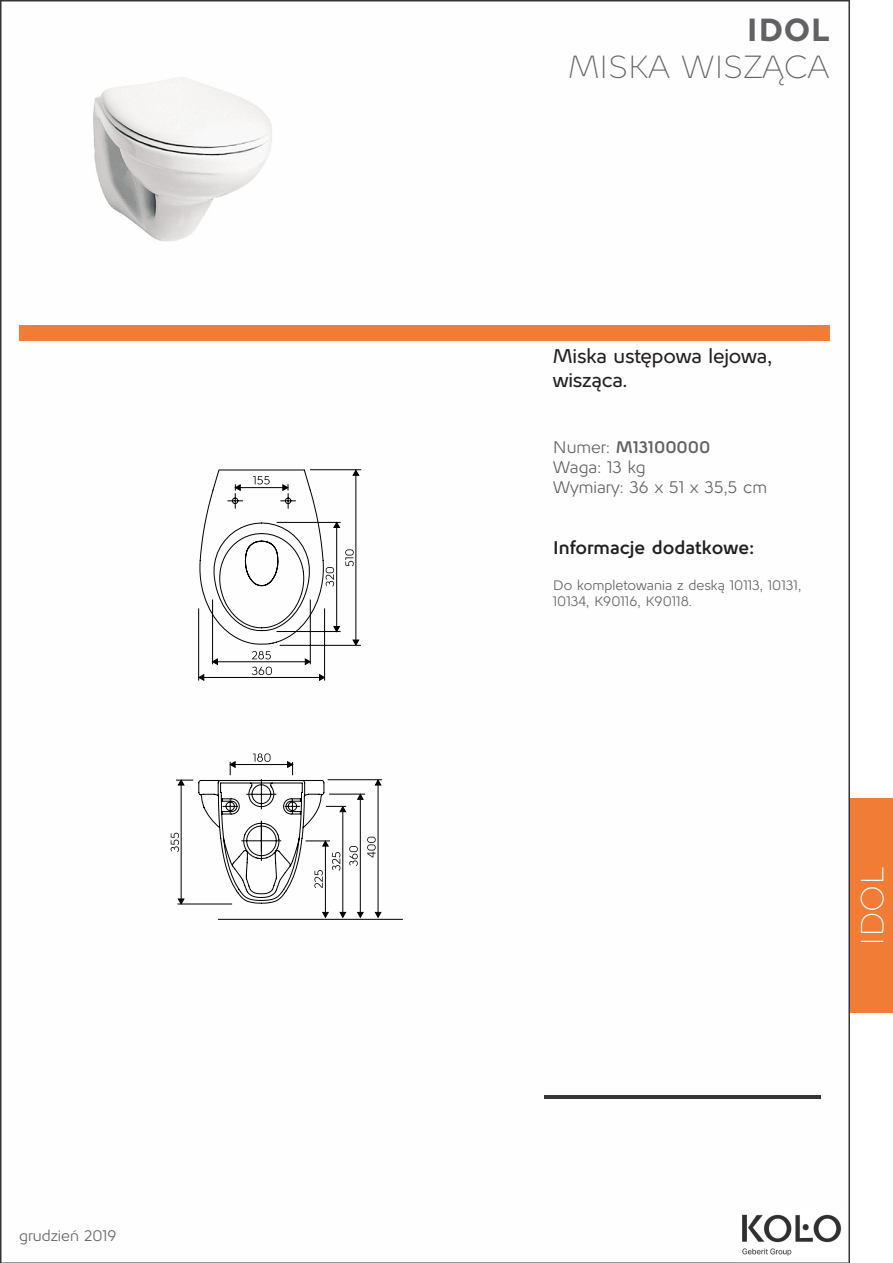
<style>
.page{position:relative;width:893px;height:1263px;background:#fff}
.page>*{position:absolute;margin:0;border:0;box-sizing:border-box;transform-origin:0 0}
.t1{font:300 31.5px "Kolo";color:#616166}
.t2{font:900 31.5px "Kolo";color:#616166}
.t3{font:300 31.5px "Kolo";color:#fff}
.t4{font:500 19.5px/23.4px "Kolo";letter-spacing:-.01em;color:#231f20}
.t5{font:700 18px "Kolo";color:#231f20}
.t6{font:16.5px "Kolo";color:#616166}
.t7{font:700 16.5px "Kolo";color:#616166}
.t8{font:15px "Kolo";color:#616166}
.t9{font:13.5px/16.2px "Kolo";color:#616166}
.s1{font-weight:400}
</style>
<div class="page">
<div style="left:849px;top:798px;width:44px;height:215px;background:#f17c35"></div>
<img style="left:0;top:0;width:849px;height:1263px">
<div style="left:19px;top:325px;width:810px;height:15px;background:#f17c35"></div>
<img style="left:545px;top:1095px;width:276px;height:3px">
<img style="left:84px;top:71px;width:196px;height:175px">
<hr style="left:324px;top:608px;width:1px;height:72px;background:#000">
<hr style="left:280px;top:645px;width:81px;height:1px;background:#000">
<hr style="left:310px;top:469px;width:51px;height:1px;background:#000">
<hr style="left:356px;top:474px;width:1px;height:168px;background:#000">
<svg style="left:353px;top:470px;width:6px;height:6px"></svg>
<svg style="left:353px;top:640px;width:6px;height:5px"></svg>
<hr style="left:336px;top:527px;width:1px;height:100px;background:#000">
<svg style="left:334px;top:523px;width:6px;height:5px"></svg>
<svg style="left:334px;top:626px;width:6px;height:5px"></svg>
<hr style="left:277px;top:631px;width:64px;height:1px;background:#000">
<hr style="left:277px;top:522px;width:64px;height:1px;background:#000">
<svg style="left:198px;top:470px;width:126px;height:433px"></svg>
<hr style="left:177px;top:904px;width:55px;height:1px;background:#000">
<hr style="left:181px;top:784px;width:1px;height:117px;background:#000">
<svg style="left:178px;top:899px;width:6px;height:5px"></svg>
<svg style="left:176px;top:780px;width:17px;height:5px"></svg>
<svg style="left:253px;top:476px;width:17px;height:8px"></svg>
<svg style="left:326px;top:567px;width:8px;height:19px"></svg>
<svg style="left:345px;top:549px;width:9px;height:17px"></svg>
<svg style="left:252px;top:651px;width:19px;height:8px"></svg>
<svg style="left:252px;top:667px;width:20px;height:8px"></svg>
<svg style="left:171px;top:833px;width:8px;height:19px"></svg>
<svg style="left:218px;top:753px;width:185px;height:166px"></svg>
<img style="left:737px;top:1210px;width:107px;height:49px">
<p class="t8" style="left:19px;top:1225px;width:99px">grudzień 2019</p>
<p class="t2" style="left:746px;top:7px;width:85px">IDOL</p>
<p class="t1" style="left:568px;top:45px;width:262px">MISKA WISZĄCA</p>
<p class="t4" style="left:553px;top:345px;width:221px">Miska ustępowa lejowa, wisząca.</p>
<p class="t7" style="left:553px;top:436px;width:159px"><span class="s1">Numer:</span> M13100000</p>
<p class="t6" style="left:553px;top:456px;width:94px">Waga: 13 kg</p>
<p class="t6" style="left:553px;top:476px;width:216px">Wymiary: 36 x 51 x 35,5 cm</p>
<p class="t5" style="left:553px;top:535px;width:203px">Informacje dodatkowe:</p>
<p class="t9" style="left:553px;top:577px;width:250px">Do kompletowania z deską 10113, 10131,<br>10134, K90116, K90118.</p>
<p class="t3" style="left:851px;top:946px;width:81px;rotate:-90deg">IDOL</p>
</div>
